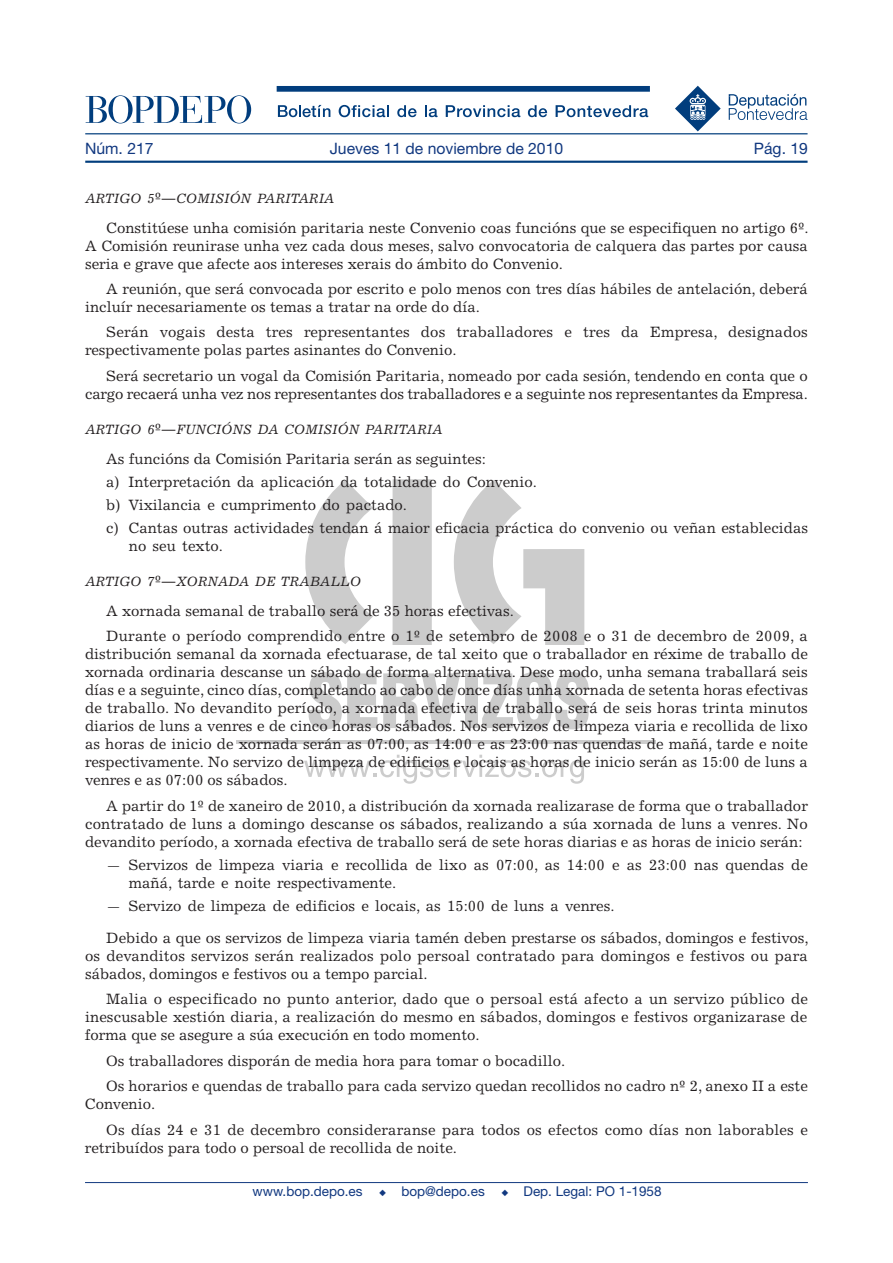
<style>
.page{position:relative;width:893px;height:1263px;background:#fff}
.page>*{position:absolute;margin:0;border:0;box-sizing:border-box;transform-origin:0 0}
.t1{font:15.75px "Helvetica Neue LT Std";color:#113880}
.t2{font:15px/18px "Excelsior LT Std";color:#231f20}
.t3{font:italic 13.5px "Excelsior LT Std";color:#231f20}
.t4{font:13.5px "Helvetica Neue LT Std";color:#113880}
.s1{font-family:"Cambria";font-style:normal;font-size:15px}
.s2{font-family:"Cambria"}
</style>
<div class="page">
<svg style="left:305px;top:479px;width:279px;height:166px"></svg>
<hr style="left:236px;top:740px;width:420px;height:4px;background:#ccc">
<svg style="left:304px;top:755px;width:280px;height:29px"></svg>
<svg style="left:309px;top:672px;width:68px;height:57px"></svg>
<svg style="left:383px;top:673px;width:77px;height:55px"></svg>
<div style="left:465px;top:673px;width:13px;height:55px;background:#ccc"></div>
<svg style="left:482px;top:672px;width:107px;height:57px"></svg>
<hr style="left:85px;top:1182px;width:723px;height:1px;background:#113880">
<svg style="left:278px;top:105px;width:52px;height:12px"></svg>
<svg style="left:339px;top:105px;width:50px;height:12px"></svg>
<svg style="left:397px;top:105px;width:20px;height:12px"></svg>
<svg style="left:425px;top:105px;width:13px;height:12px"></svg>
<svg style="left:446px;top:105px;width:74px;height:12px"></svg>
<svg style="left:528px;top:105px;width:19px;height:12px"></svg>
<svg style="left:556px;top:105px;width:92px;height:12px"></svg>
<hr style="left:85px;top:133px;width:722px;height:1px;background:#013d7d">
<svg style="left:86px;top:95px;width:165px;height:28px"></svg>
<hr style="left:85px;top:161px;width:722px;height:2px;background:#013d7d">
<svg style="left:675px;top:86px;width:46px;height:45px"></svg>
<svg style="left:729px;top:94px;width:78px;height:26px"></svg>
<div style="left:277px;top:86px;width:373px;height:6px;background:#013d7d"></div>
<p class="t1" style="left:85px;top:143px;width:70px">Núm. 217</p>
<p class="t1" style="left:330px;top:143px;width:235px">Jueves 11 de noviembre de 2010</p>
<p class="t1" style="left:754px;top:143px;width:55px">Pág. 19</p>
<p class="t3" style="left:85px;top:193px;width:251px">ARTIGO 5<span class="s1">º—</span>COMISIÓN PARITARIA</p>
<p class="t2" style="left:85px;top:220px;width:725px;text-align:justify;text-indent:21px">Constitúese unha comisión paritaria neste Convenio coas funcións que se especifiquen no artigo 6<span class="s2">º</span>.<br>A Comisión reunirase unha vez cada dous meses, salvo convocatoria de calquera das partes por causa seria e grave que afecte aos intereses xerais do ámbito do Convenio.</p>
<p class="t2" style="left:85px;top:281px;width:724px;text-indent:21px">A reunión, que será convocada por escrito e polo menos con tres días hábiles de antelación, deberá incluír necesariamente os temas a tratar na orde do día.</p>
<p class="t2" style="left:85px;top:325px;width:724px;text-indent:21px">Serán vogais desta tres representantes dos traballadores e tres da Empresa, designados respectivamente polas partes asinantes do Convenio.</p>
<p class="t2" style="left:85px;top:368px;width:724px;text-align:right">Será secretario un vogal da Comisión Paritaria, nomeado por cada sesión, tendendo en conta que o cargo recaerá unha vez nos representantes dos traballadores e a seguinte nos representantes da Empresa.</p>
<p class="t3" style="left:85px;top:424px;width:359px">ARTIGO 6<span class="s1">º—</span>FUNCIÓNS DA COMISIÓN PARITARIA</p>
<p class="t2" style="left:106px;top:448px;width:703px;line-height:23.2px">As funcións da Comisión Paritaria serán as seguintes:<br>a) Interpretación da aplicación da totalidade do Convenio.<br>b) Vixilancia e cumprimento do pactado.<br>c) Cantas outras actividades tendan á maior eficacia práctica do convenio ou veñan establecidas</p>
<p class="t2" style="left:129px;top:538px;width:96px">no seu texto.</p>
<p class="t3" style="left:85px;top:577px;width:278px">ARTIGO 7<span class="s1">º—</span>XORNADA DE TRABALLO</p>
<p class="t2" style="left:106px;top:600px;width:703px;line-height:25.3px">A xornada semanal de traballo será de 35 horas efectivas.<br>Durante o período comprendido entre o 1<span class="s2">º</span> de setembro de 2008 e o 31 de decembro de 2009, a</p>
<p class="t2" style="left:85px;top:647px;width:724px;text-align:justify">distribución semanal da xornada efectuarase, de tal xeito que o traballador en réxime de traballo de xornada ordinaria descanse un sábado de forma alternativa. Dese modo, unha semana traballará seis días e a seguinte, cinco días, completando ao cabo de once días unha xornada de setenta horas efectivas de traballo. No devandito período, a xornada efectiva de traballo será de seis horas trinta minutos diarios de luns a venres e de cinco horas os sábados. Nos servizos de limpeza viaria e recollida de lixo as horas de inicio de xornada serán as 07:00, as 14:00 e as 23:00 nas quendas de mañá, tarde e noite respectivamente. No servizo de limpeza de edificios e locais as horas de inicio serán as 15:00 de luns a venres e as 07:00 os sábados.</p>
<p class="t2" style="left:85px;top:798px;width:724px;text-align:justify;text-indent:21px">A partir do 1<span class="s2">º</span> de xaneiro de 2010, a distribución da xornada realizarase de forma que o traballador contratado de luns a domingo descanse os sábados, realizando a súa xornada de luns a venres. No devandito período, a xornada efectiva de traballo será de sete horas diarias e as horas de inicio serán:</p>
<p class="t2" style="left:129px;top:857px;width:681px;text-indent:-23px">— Servizos de limpeza viaria e recollida de lixo as 07:00, as 14:00 e as 23:00 nas quendas de mañá, tarde e noite respectivamente.</p>
<p class="t2" style="left:106px;top:892px;width:704px;line-height:31.8px">— Servizo de limpeza de edificios e locais, as 15:00 de luns a venres.<br>Debido a que os servizos de limpeza viaria tamén deben prestarse os sábados, domingos e festivos,</p>
<p class="t2" style="left:85px;top:948px;width:724px">os devanditos servizos serán realizados polo persoal contratado para domingos e festivos ou para sábados, domingos e festivos ou a tempo parcial.</p>
<p class="t2" style="left:85px;top:992px;width:724px;text-align:justify;text-indent:21px">Malia o especificado no punto anterior, dado que o persoal está afecto a un servizo público de inescusable xestión diaria, a realización do mesmo en sábados, domingos e festivos organizarase de forma que se asegure a súa execución en todo momento.</p>
<p class="t2" style="left:106px;top:1049px;width:703px;line-height:25.3px">Os traballadores disporán de media hora para tomar o bocadillo.<br>Os horarios e quendas de traballo para cada servizo quedan recollidos no cadro n<span class="s2">º</span> 2, anexo II a este</p>
<p class="t2" style="left:106px;top:1093px;width:703px;line-height:25.3px;text-indent:-21px">Convenio.<br>Os días 24 e 31 de decembro consideraranse para todos os efectos como días non laborables e</p>
<p class="t2" style="left:85px;top:1140px;width:374px">retribuídos para todo o persoal de recollida de noite.</p>
<p class="t4" style="left:253px;top:1186px;width:410px">www.bop.depo.es ◆ bop@depo.es ◆ Dep. Legal: PO 1-1958</p>
</div>
